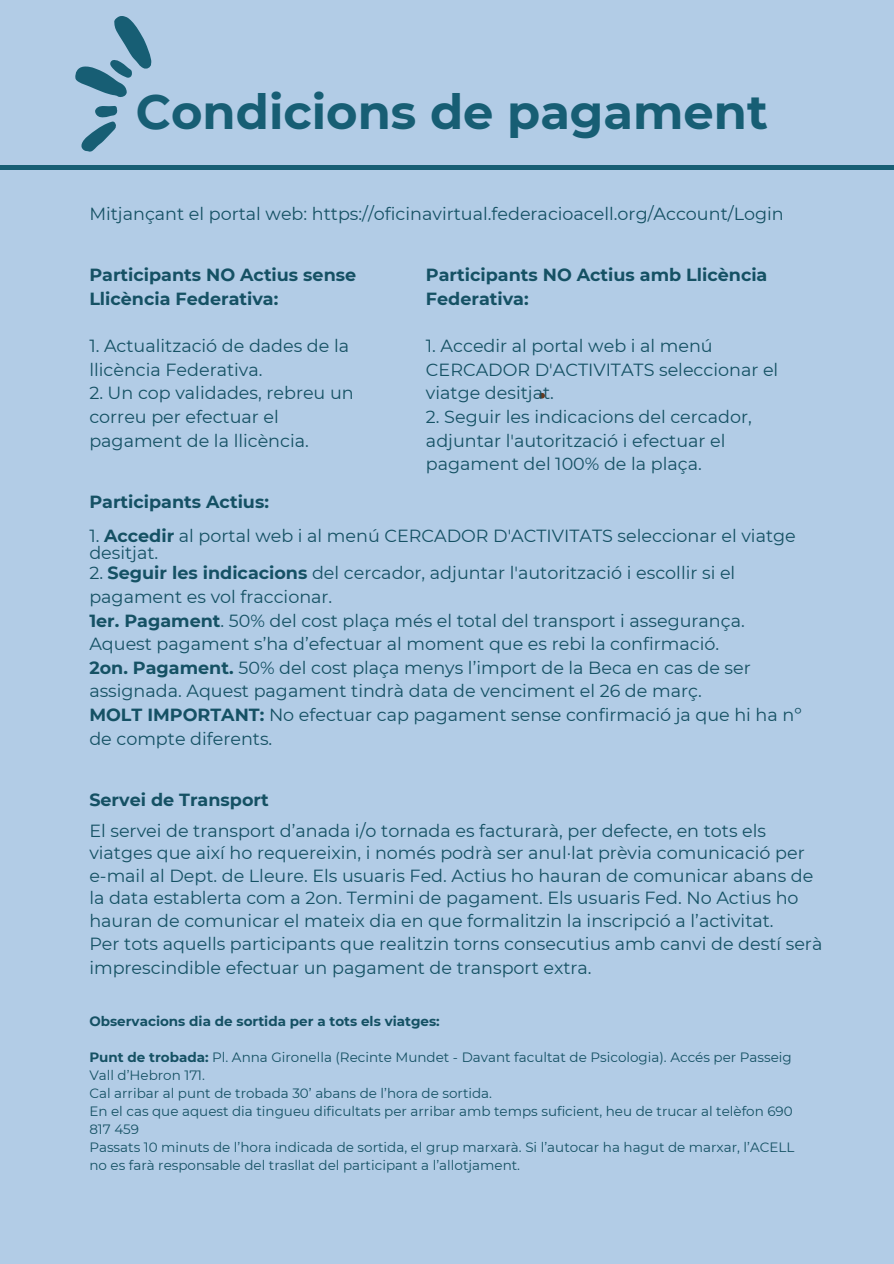
<style>
.page{position:relative;width:894px;height:1264px;background:#fff}
.page>*{position:absolute;margin:0;border:0;box-sizing:border-box;transform-origin:0 0}
.t1{font:700 48px "Montserrat";color:#175e74}
.t2{font:17.55px/23.7px "Montserrat";color:#155164}
.t3{font:700 17.55px/23.7px "Montserrat";color:#155164}
.t4{font:13.5px/18px "Montserrat";color:#155164}
.t5{font:700 13.5px "Montserrat";color:#155164}
.s1{font-weight:700}
</style>
<div class="page">
<div style="left:0;top:0;width:893px;height:1263px;background:#b2cce6"></div>
<svg style="left:75px;top:16px;width:77px;height:136px"></svg>
<svg style="left:539px;top:393px;width:5px;height:5px"></svg>
<hr style="left:0;top:165px;width:893px;height:4px;background:#175e74">
<p class="t1" style="left:136px;top:83px;width:633px">Condicions de pagament</p>
<h1 class="t2" style="left:89px;top:201px;width:695px">Mitjançant el portal web: https://oficinavirtual.federacioacell.org/Account/Login</h1>
<p class="t3" style="left:89px;top:263px;width:268px">Participants NO Actius sense<br>Llicència Federativa:</p>
<p class="t2" style="left:89px;top:334px;width:261px">1. Actualització de dades de la llicència Federativa.</p>
<p class="t2" style="left:89px;top:381px;width:266px">2. Un cop validades, rebreu un correu per efectuar el pagament de la llicència.</p>
<h2 class="t3" style="left:426px;top:263px;width:343px">Participants NO Actius amb Llicència<br>Federativa:</h2>
<h3 class="t2" style="left:426px;top:334px;width:354px">1. Accedir al portal web i al menú<br>CERCADOR D'ACTIVITATS seleccionar el viatge desitjat.</h3>
<h3 class="t2" style="left:426px;top:405px;width:327px">2. Seguir les indicacions del cercador, adjuntar l'autorització i efectuar el pagament del 100% de la plaça.</h3>
<h2 class="t3" style="left:89px;top:490px;width:181px">Participants Actius:</h2>
<h3 class="t2" style="left:89px;top:527px;width:707px;line-height:16.8px">1. <span class="s1">Accedir</span> al portal web i al menú CERCADOR D'ACTIVITATS seleccionar el viatge desitjat.</h3>
<h3 class="t2" style="left:89px;top:561px;width:713px">2. <span class="s1">Seguir les indicacions</span> del cercador, adjuntar l'autorització i escollir si el pagament es vol fraccionar.<br><span class="s1">1er. Pagament</span>. 50% del cost plaça més el total del transport i assegurança.<br>Aquest pagament s’ha d’efectuar al moment que es rebi la confirmació.<br><span class="s1">2on. Pagament.</span> 50% del cost plaça menys l’import de la Beca en cas de ser assignada. Aquest pagament tindrà data de venciment el 26 de març.<br><span class="s1">MOLT IMPORTANT:</span> No efectuar cap pagament sense confirmació ja que hi ha nº de compte diferents.</h3>
<h2 class="t3" style="left:89px;top:788px;width:181px">Servei de Transport</h2>
<h3 class="t2" style="left:89px;top:819px;width:734px;line-height:22.8px">El servei de transport d’anada i/o tornada es facturarà, per defecte, en tots els viatges que així ho requereixin, i només podrà ser anul·lat prèvia comunicació per e-mail al Dept. de Lleure. Els usuaris Fed. Actius ho hauran de comunicar abans de la data establerta com a 2on. Termini de pagament. Els usuaris Fed. No Actius ho hauran de comunicar el mateix dia en que formalitzin la inscripció a l’activitat.<br>Per tots aquells participants que realitzin torns consecutius amb canvi de destí serà imprescindible efectuar un pagament de transport extra.</h3>
<h2 class="t5" style="left:89px;top:1012px;width:352px">Observacions dia de sortida per a tots els viatges:</h2>
<h3 class="t4" style="left:89px;top:1047px;width:703px"><span class="s1">Punt de trobada:</span> Pl. Anna Gironella (Recinte Mundet - Davant facultat de Psicologia). Accés per Passeig<br>Vall d’Hebron 171.</h3>
<h4 class="t4" style="left:89px;top:1083px;width:404px">Cal arribar al punt de trobada 30’ abans de l’hora de sortida.</h4>
<p class="t4" style="left:89px;top:1101px;width:704px">En el cas que aquest dia tingueu dificultats per arribar amb temps suficient, heu de trucar al telèfon 690<br>817 459</p>
<p class="t4" style="left:89px;top:1137px;width:706px">Passats 10 minuts de l’hora indicada de sortida, el grup marxarà. Si l’autocar ha hagut de marxar, l’ACELL no es farà responsable del trasllat del participant a l’allotjament.</p>
</div>
